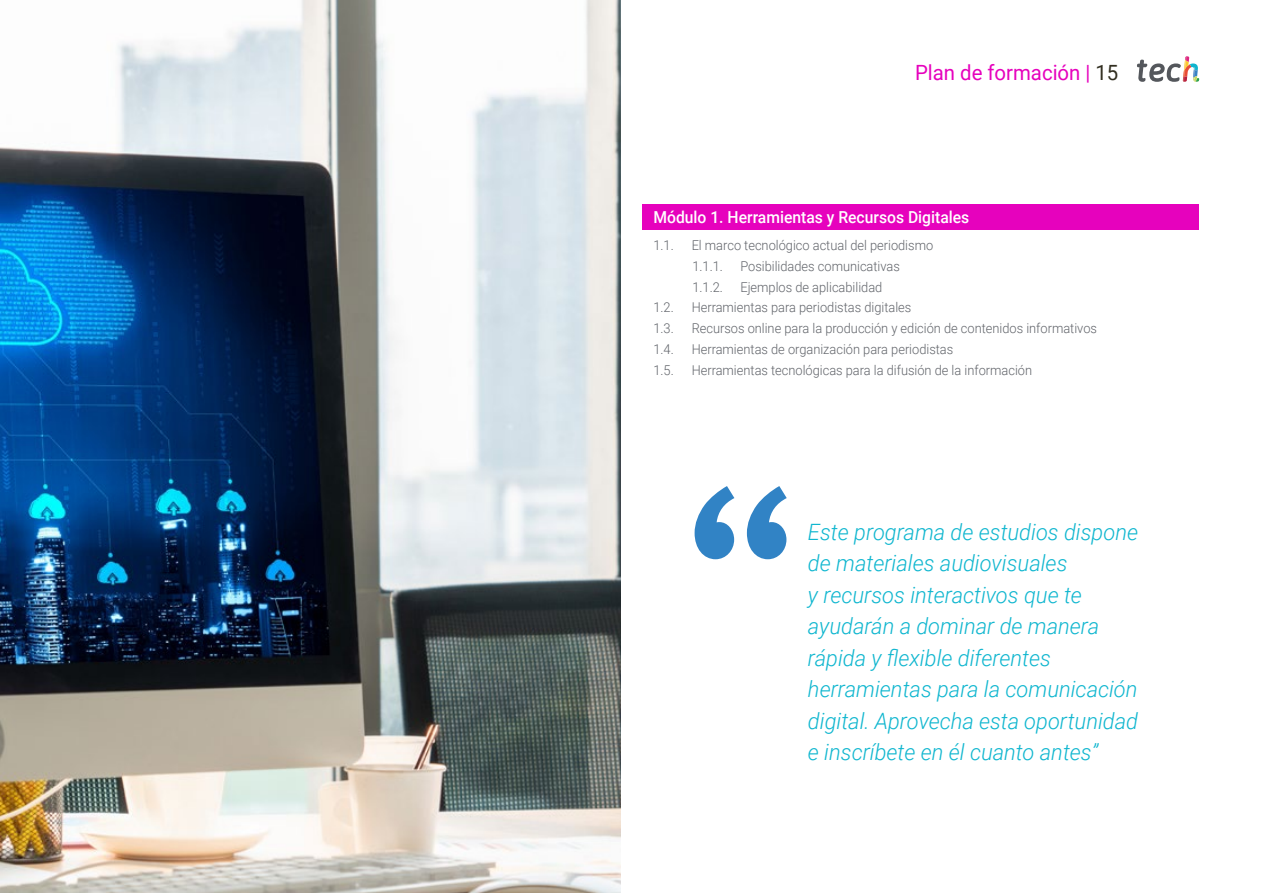
<style>
.page{position:relative;width:1263px;height:893px;background:#fff}
.page>*{position:absolute;margin:0;border:0;box-sizing:border-box;transform-origin:0 0}
.t1{font:italic 300 22.5px/31.5px "Roboto";color:#0fb6cf}
.t2{font:21px "Roboto";color:#e602bd}
.t3{font:500 16.5px "Roboto";color:#fff;scale:.95 1}
.t4{font:300 13.5px/20.7px "Roboto";color:#61646a;scale:.95 1}
.s1{color:#312e20}
</style>
<div class="page">
<img style="left:0;top:0;width:621px;height:893px">
<div style="left:642px;top:204px;width:557px;height:25px;background:#e602bd"></div>
<svg style="left:1137px;top:56px;width:62px;height:26px"></svg>
<svg style="left:695px;top:486px;width:92px;height:73px"></svg>
<h2 class="t2" style="left:915px;top:57px;width:205px">Plan de formación | <span class="s1">15</span></h2>
<p class="t3" style="left:653px;top:206px;width:334px">Módulo 1. Herramientas y Recursos Digitales</p>
<p class="t4" style="left:653px;top:235px;width:23px">1.1.</p>
<p class="t4" style="left:692px;top:235px;width:256px">El marco tecnológico actual del periodismo<br>1.1.1.</p>
<p class="t4" style="left:740px;top:255px;width:169px">Posibilidades comunicativas</p>
<p class="t4" style="left:692px;top:276px;width:34px">1.1.2.</p>
<p class="t4" style="left:740px;top:276px;width:151px">Ejemplos de aplicabilidad</p>
<p class="t4" style="left:653px;top:297px;width:23px">1.2.</p>
<p class="t4" style="left:692px;top:297px;width:233px">Herramientas para periodistas digitales</p>
<p class="t4" style="left:653px;top:318px;width:23px">1.3.</p>
<p class="t4" style="left:692px;top:318px;width:428px">Recursos online para la producción y edición de contenidos informativos</p>
<p class="t4" style="left:653px;top:338px;width:23px">1.4.</p>
<p class="t4" style="left:692px;top:338px;width:277px">Herramientas de organización para periodistas</p>
<p class="t4" style="left:653px;top:359px;width:23px">1.5.</p>
<p class="t4" style="left:692px;top:359px;width:360px">Herramientas tecnológicas para la difusión de la información</p>
<p class="t1" style="left:808px;top:515px;width:332px">Este programa de estudios dispone de materiales audiovisuales<br>y recursos interactivos que te ayudarán a dominar de manera rápida y flexible diferentes herramientas para la comunicación digital. Aprovecha esta oportunidad e inscríbete en él cuanto antes”</p>
</div>
